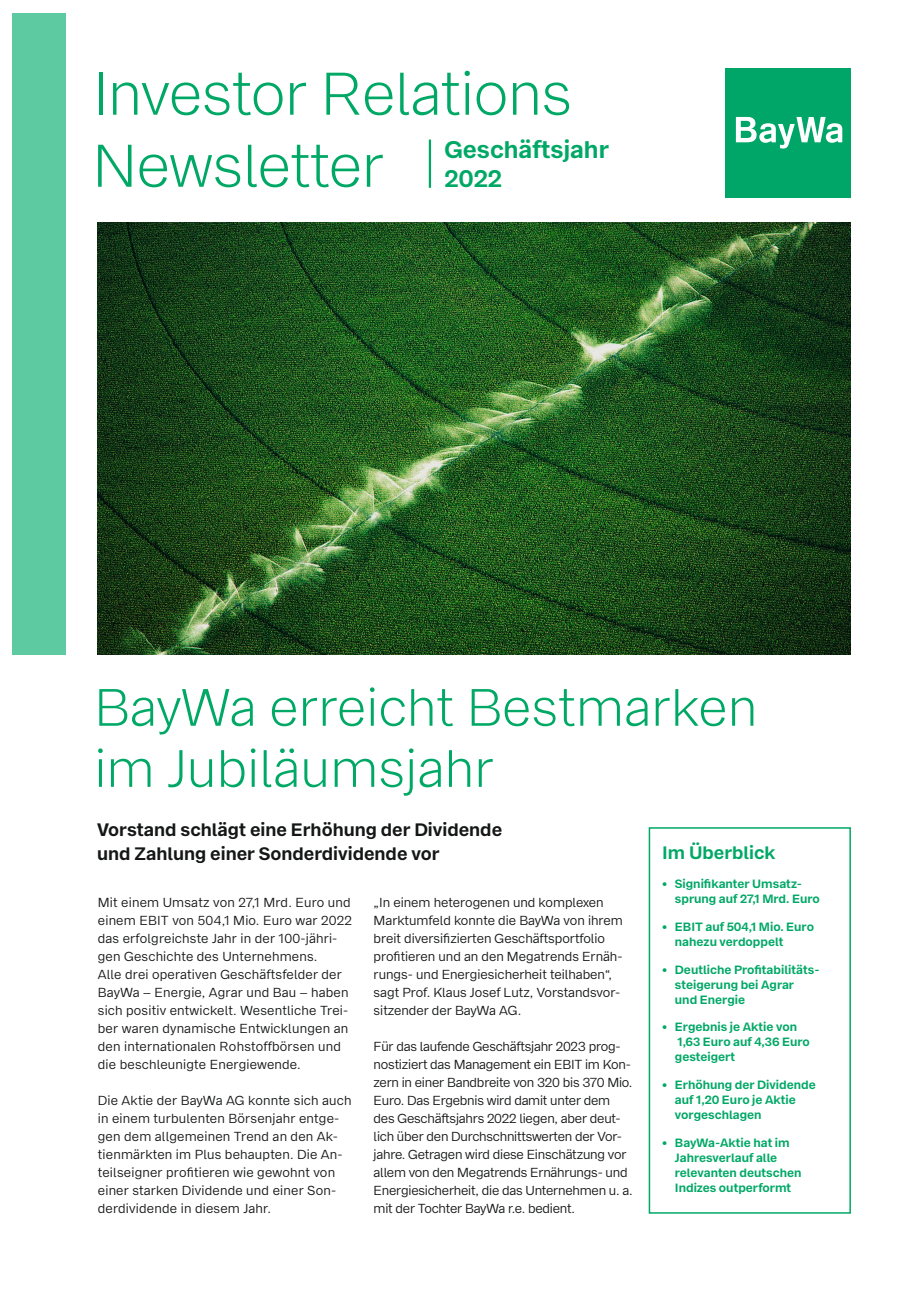
<style>
.page{position:relative;width:919px;height:1289px;background:#fff}
.page>*{position:absolute;margin:0;border:0;box-sizing:border-box;transform-origin:0 0}
.HL_Light___40pt_ZAB{font:300 60px/72px "Bay Wa Sans";letter-spacing:-.01em;color:#00a866}
.BayWa_NL_Head_24_grü{font:300 52.35px/61.1px "Bay Wa Sans";color:#00a866}
.BayWa_NL_AusgabeNL_1{font:700 24px "Bay Wa Sans";color:#00a866}
.BayWa_NL_Vorspann_10{font:700 18px/23.9px "Bay Wa Sans";color:#151616}
.BayWa_NL_Highlight_H{font:700 18px "Bay Wa Sans";color:#00a866}
.BayWa_NL_Fließtext_8{font:13.05px/18px "Bay Wa Sans";color:#151616}
.BayWa_NL_Highlights{font:700 12px/15px "Bay Wa Sans";color:#00a866}
</style>
<div class="page">
<div style="left:648px;top:827px;width:202px;height:386px;border:2px solid #00a866"></div>
<hr style="left:429px;top:139px;width:2px;height:49px;background:#00a866">
<div style="left:725px;top:68px;width:125px;height:129px;background:#00a668"></div>
<svg style="left:735px;top:117px;width:107px;height:31px"></svg>
<div style="left:13px;top:13px;width:53px;height:641px;background:#5ecaa2"></div>
<img style="left:98px;top:223px;width:752px;height:432px">
<p class="HL_Light___40pt_ZAB" style="left:92px;top:58px;width:481px">Investor Relations<br>Newsletter</p>
<p class="BayWa_NL_AusgabeNL_1" style="left:444px;top:135px;width:166px">Geschäftsjahr</p>
<p class="BayWa_NL_AusgabeNL_1" style="left:444px;top:163px;width:59px">2022</p>
<p class="BayWa_NL_Head_24_grü" style="left:94px;top:676px;width:664px">BayWa erreicht Bestmarken im Jubiläumsjahr</p>
<p class="BayWa_NL_Vorspann_10" style="left:97px;top:817px;width:406px">Vorstand schlägt eine Erhöhung der Dividende und Zahlung einer Sonderdividende vor</p>
<p class="BayWa_NL_Highlight_H" style="left:662px;top:841px;width:115px">Im Überblick</p>
<p class="BayWa_NL_Fließtext_8" style="left:98px;top:893px;width:255px">Mit einem Umsatz von 27,1 Mrd. Euro und einem EBIT von 504,1 Mio. Euro war 2022 das erfolgreichste Jahr in der 100-jähri&shy;gen Geschichte des Unternehmens.<br>Alle drei operativen Geschäftsfelder der BayWa – Energie, Agrar und Bau – haben sich positiv entwickelt. Wesentliche Trei&shy;ber waren dynamische Entwicklungen an den internationalen Rohstoffbörsen und die beschleunigte Energiewende.</p>
<p class="BayWa_NL_Fließtext_8" style="left:98px;top:1091px;width:255px">Die Aktie der BayWa AG konnte sich auch in einem turbulenten Börsenjahr entge&shy;gen dem allgemeinen Trend an den Ak&shy;tienmärkten im Plus behaupten. Die An&shy;teilseigner profitieren wie gewohnt von einer starken Dividende und einer Son&shy;derdividende in diesem Jahr.</p>
<p class="BayWa_NL_Fließtext_8" style="left:373px;top:893px;width:251px">„In einem heterogenen und komplexen Marktumfeld konnte die BayWa von ihrem breit diversifizierten Geschäftsportfolio profitieren und an den Megatrends Ernäh&shy;rungs- und Energiesicherheit teilhaben“, sagt Prof. Klaus Josef Lutz, Vorstandsvor&shy;sitzender der BayWa AG.</p>
<p class="BayWa_NL_Fließtext_8" style="left:373px;top:1037px;width:260px">Für das laufende Geschäftsjahr 2023 prog&shy;nostiziert das Management ein EBIT im Kon&shy;zern in einer Bandbreite von 320 bis 370 Mio.<br>Euro. Das Ergebnis wird damit unter dem des Geschäftsjahrs 2022 liegen, aber deut&shy;lich über den Durchschnittswerten der Vor&shy;jahre. Getragen wird diese Einschätzung vor allem von den Megatrends Ernährungs- und Energiesicherheit, die das Unternehmen u. a. mit der Tochter BayWa r.e. bedient.</p>
<p class="BayWa_NL_Highlights" style="left:675px;top:876px;width:146px;text-indent:-13px">• Signifikanter Umsatz&shy;sprung auf 27,1 Mrd. Euro</p>
<p class="BayWa_NL_Highlights" style="left:675px;top:919px;width:140px;text-indent:-13px">• EBIT auf 504,1 Mio. Euro nahezu verdoppelt</p>
<p class="BayWa_NL_Highlights" style="left:675px;top:962px;width:146px;text-indent:-13px">• Deutliche Profitabilitäts&shy;steigerung bei Agrar<br>und Energie</p>
<p class="BayWa_NL_Highlights" style="left:675px;top:1019px;width:136px;text-indent:-13px">• Ergebnis je Aktie von<br>1,63 Euro auf 4,36 Euro gesteigert</p>
<p class="BayWa_NL_Highlights" style="left:675px;top:1077px;width:142px;text-indent:-13px">• Erhöhung der Dividende auf 1,20 Euro je Aktie vorgeschlagen</p>
<p class="BayWa_NL_Highlights" style="left:675px;top:1135px;width:128px;text-indent:-13px">• BayWa-Aktie hat im<br>Jahresverlauf alle relevanten deutschen<br>Indizes outperformt</p>
</div>
